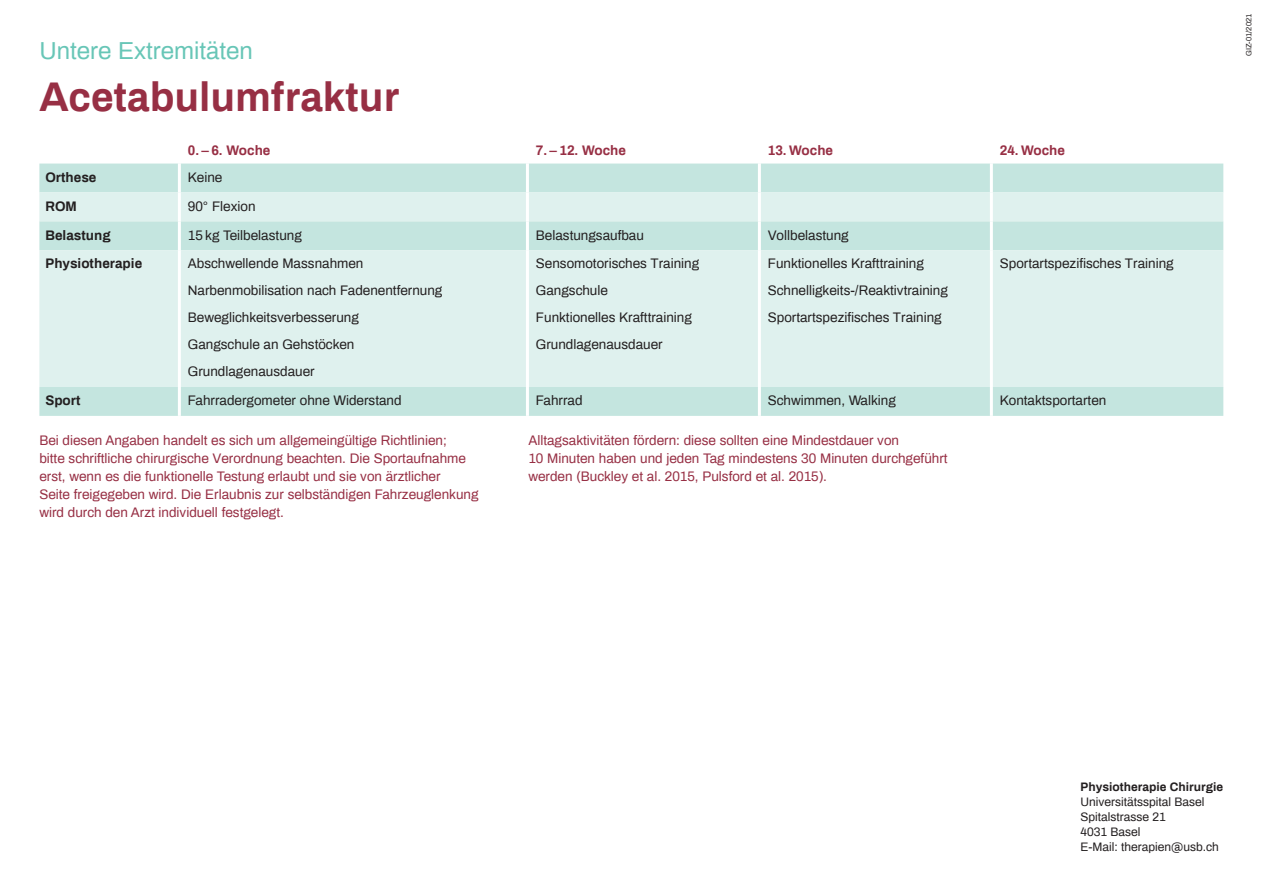
<style>
.page{position:relative;width:1263px;height:893px;background:#fff}
.page>*{position:absolute;margin:0;border:0;box-sizing:border-box;transform-origin:0 0}
.t1{font:700 40.5px "Archivo";color:#972f44}
.t2{font:24px "Archivo";color:#68c6b7}
.t3{font:13.5px/27px "Archivo";color:#231f20}
.t4{font:13.5px/18px "Archivo";color:#972f44}
.t5{font:700 13.5px "Archivo";color:#231f20}
.t6{font:700 13.5px "Archivo";color:#972f44}
.t7{font:12px/15px "Archivo";color:#231f20}
.t8{font:700 12px "Archivo";color:#231f20}
.t9{font:7.5px "Archivo";color:#231f20}
</style>
<div class="page">
<div style="left:39px;top:164px;width:1184px;height:252px;background:#c4e5df"></div>
<svg style="left:39px;top:192px;width:1184px;height:195px;background:#dbefeb"></svg>
<hr style="left:526px;top:164px;width:3px;height:28px;background:#fff">
<hr style="left:526px;top:192px;width:3px;height:29px;background:#fff">
<hr style="left:526px;top:221px;width:3px;height:29px;background:#fff">
<hr style="left:526px;top:250px;width:3px;height:137px;background:#fff">
<hr style="left:526px;top:387px;width:3px;height:29px;background:#fff">
<hr style="left:758px;top:164px;width:3px;height:28px;background:#fff">
<hr style="left:758px;top:192px;width:3px;height:29px;background:#fff">
<hr style="left:758px;top:221px;width:3px;height:29px;background:#fff">
<hr style="left:758px;top:250px;width:3px;height:137px;background:#fff">
<hr style="left:758px;top:387px;width:3px;height:29px;background:#fff">
<hr style="left:990px;top:164px;width:3px;height:28px;background:#fff">
<hr style="left:990px;top:192px;width:3px;height:29px;background:#fff">
<hr style="left:990px;top:221px;width:3px;height:29px;background:#fff">
<hr style="left:990px;top:250px;width:3px;height:137px;background:#fff">
<hr style="left:990px;top:387px;width:3px;height:29px;background:#fff">
<hr style="left:178px;top:164px;width:3px;height:28px;background:#fff">
<hr style="left:178px;top:192px;width:3px;height:29px;background:#fff">
<hr style="left:178px;top:221px;width:3px;height:29px;background:#fff">
<hr style="left:178px;top:250px;width:3px;height:137px;background:#fff">
<hr style="left:178px;top:387px;width:3px;height:29px;background:#fff">
<h2 class="t2" style="left:39px;top:33px;width:215px">Untere Extremitäten</h2>
<h1 class="t1" style="left:39px;top:68px;width:362px">Acetabulumfraktur</h1>
<p class="t6" style="left:188px;top:140px;width:84px">0. – 6. Woche</p>
<p class="t6" style="left:536px;top:140px;width:92px">7. – 12. Woche</p>
<p class="t6" style="left:768px;top:140px;width:67px">13. Woche</p>
<p class="t6" style="left:1000px;top:140px;width:67px">24. Woche</p>
<p class="t5" style="left:45px;top:167px;width:53px">Orthese</p>
<p class="t3" style="left:188px;top:163px;width:36px">Keine</p>
<p class="t5" style="left:45px;top:196px;width:33px">ROM</p>
<p class="t3" style="left:188px;top:192px;width:69px">90° Flexion</p>
<p class="t5" style="left:45px;top:225px;width:67px">Belastung</p>
<p class="t3" style="left:188px;top:220px;width:115px">15 kg Teilbelastung</p>
<p class="t3" style="left:536px;top:220px;width:110px">Belastungsaufbau</p>
<p class="t3" style="left:768px;top:220px;width:82px">Vollbelastung</p>
<p class="t5" style="left:45px;top:254px;width:98px">Physiotherapie</p>
<p class="t3" style="left:188px;top:249px;width:256px">Abschwellende Massnahmen<br>Narbenmobilisation nach Fadenentfernung<br>Beweglichkeitsverbesserung<br>Gangschule an Gehstöcken<br>Grundlagenausdauer</p>
<p class="t3" style="left:536px;top:249px;width:165px">Sensomotorisches Training<br>Gangschule<br>Funktionelles Krafttraining<br>Grundlagenausdauer</p>
<p class="t3" style="left:768px;top:249px;width:182px">Funktionelles Krafttraining<br>Schnelligkeits-/Reaktivtraining<br>Sportartspezifisches Training</p>
<p class="t3" style="left:1000px;top:249px;width:175px">Sportartspezifisches Training</p>
<p class="t5" style="left:45px;top:391px;width:37px">Sport</p>
<p class="t3" style="left:188px;top:386px;width:215px">Fahrradergometer ohne Widerstand</p>
<p class="t3" style="left:536px;top:386px;width:48px">Fahrrad</p>
<p class="t3" style="left:768px;top:386px;width:130px">Schwimmen, Walking</p>
<p class="t3" style="left:1000px;top:386px;width:108px">Kontaktsportarten</p>
<p class="t4" style="left:39px;top:431px;width:441px">Bei diesen Angaben handelt es sich um allgemeingültige Richtlinien;<br>bitte schriftliche chirurgische Verordnung beachten. Die Sportaufnahme erst, wenn es die funktionelle Testung erlaubt und sie von ärztlicher<br>Seite freigegeben wird. Die Erlaubnis zur selbständigen Fahrzeuglenkung wird durch den Arzt individuell festgelegt.</p>
<p class="t4" style="left:528px;top:431px;width:421px">Alltagsaktivitäten fördern: diese sollten eine Mindestdauer von<br>10 Minuten haben und jeden Tag mindestens 30 Minuten durchgeführt werden (Buckley et al. 2015, Pulsford et al. 2015).</p>
<p class="t9" style="left:1243px;top:56px;width:44px;rotate:-90deg">GIZ-01/2021</p>
<p class="t8" style="left:1080px;top:778px;width:144px">Physiotherapie Chirurgie</p>
<p class="t7" style="left:1080px;top:794px;width:140px">Universitätsspital Basel<br>Spitalstrasse 21<br>4031 Basel<br>E-Mail: therapien@usb.ch</p>
</div>
